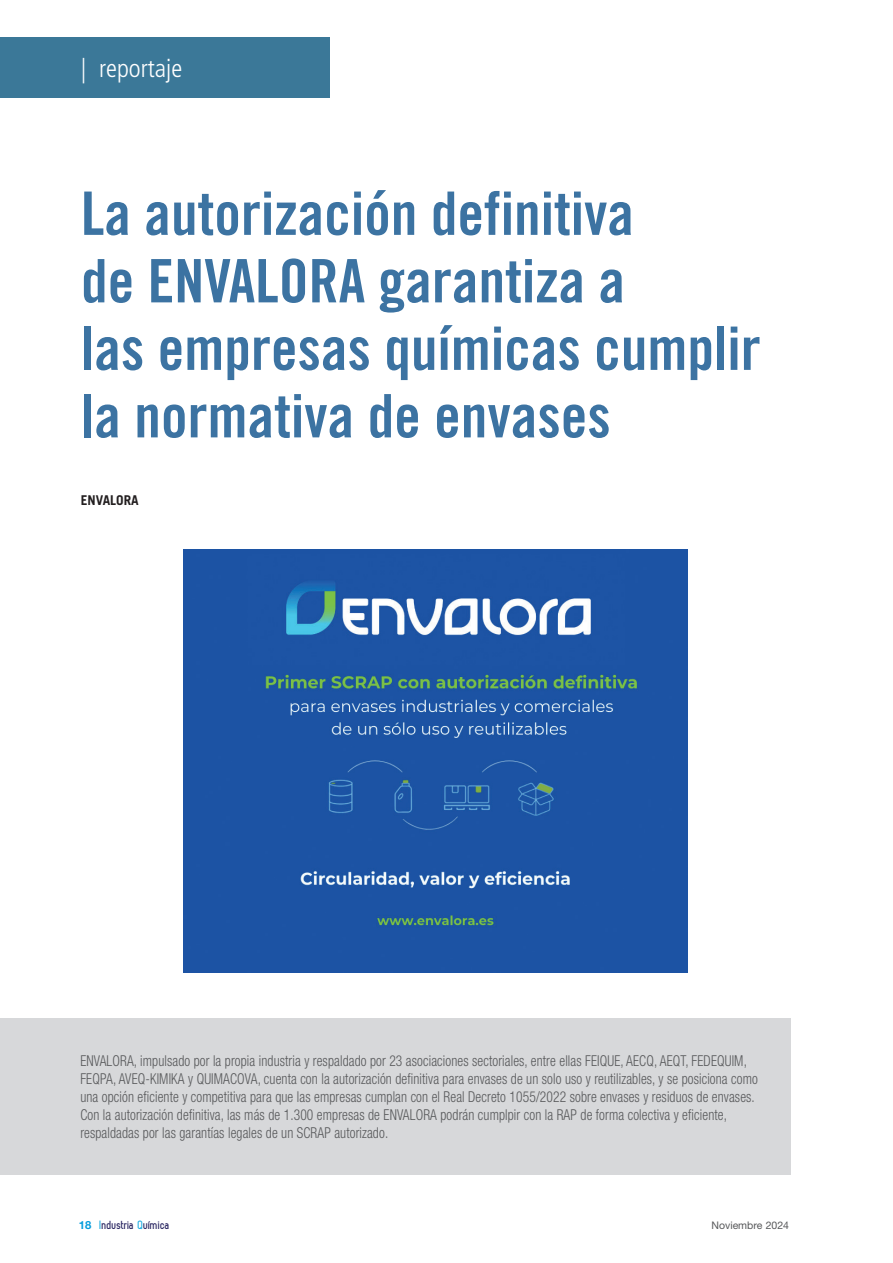
<style>
.page{position:relative;width:893px;height:1263px;background:#fff}
.page>*{position:absolute;margin:0;border:0;box-sizing:border-box;transform-origin:0 0}
.t1{font:60px/67.5px "Trade Gothic Bold Cond Twenty";color:#3c73a2}
.t2{font:300 condensed 25.5px "Frutiger";color:#fff}
.t3{font:300 condensed 15px/18px "Helvetica Neue LT Std";letter-spacing:.01em;color:#57585a;scale:.9 1}
.t4{font:700 13.5px "Trade Gothic";color:#231f20}
.t5{font:700 12px "Zag";color:#27235f}
.t6{font:10.5px "Helvetica Neue LT Std";color:#57585a}
.s1{font-family:"Helvetica Neue LT Std";font-size:11.25px;color:#069ddc}
.s2{color:#1bace1}
</style>
<div class="page">
<div style="left:0;top:37px;width:330px;height:61px;background:#3b7898"></div>
<img style="left:184px;top:549px;width:504px;height:423px">
<div style="left:0;top:1018px;width:790px;height:157px;background:#d7d8da"></div>
<h2 class="t2" style="left:81px;top:54px;width:103px">| reportaje</h2>
<h1 class="t1" style="left:81px;top:179px;width:681px">La autorización definitiva<br>de ENVALORA garantiza a<br>las empresas químicas cumplir la normativa de envases</h1>
<p class="t4" style="left:81px;top:492px;width:60px">ENVALORA</p>
<p class="t3" style="left:80px;top:1051px;width:754px">ENVALORA, impulsado por la propia industria y respaldado por 23 asociaciones sectoriales, entre ellas FEIQUE, AECQ, AEQT, FEDEQUIM, FEQPA, AVEQ-KIMIKA y QUIMACOVA, cuenta con la autorización definitiva para envases de un solo uso y reutilizables, y se posiciona como una opción eficiente y competitiva para que las empresas cumplan con el Real Decreto 1055/2022 sobre envases y residuos de envases.<br>Con la autorización definitiva, las más de 1.300 empresas de ENVALORA podrán cumplpir con la RAP de forma colectiva y eficiente, respaldadas por las garantías legales de un SCRAP autorizado.</p>
<p class="t5" style="left:79px;top:1218px;width:93px"><span class="s1">18</span> <span class="s2">I</span>ndustria <span class="s2">Q</span>uímica</p>
<p class="t6" style="left:711px;top:1219px;width:79px">Noviembre 2024</p>
</div>
